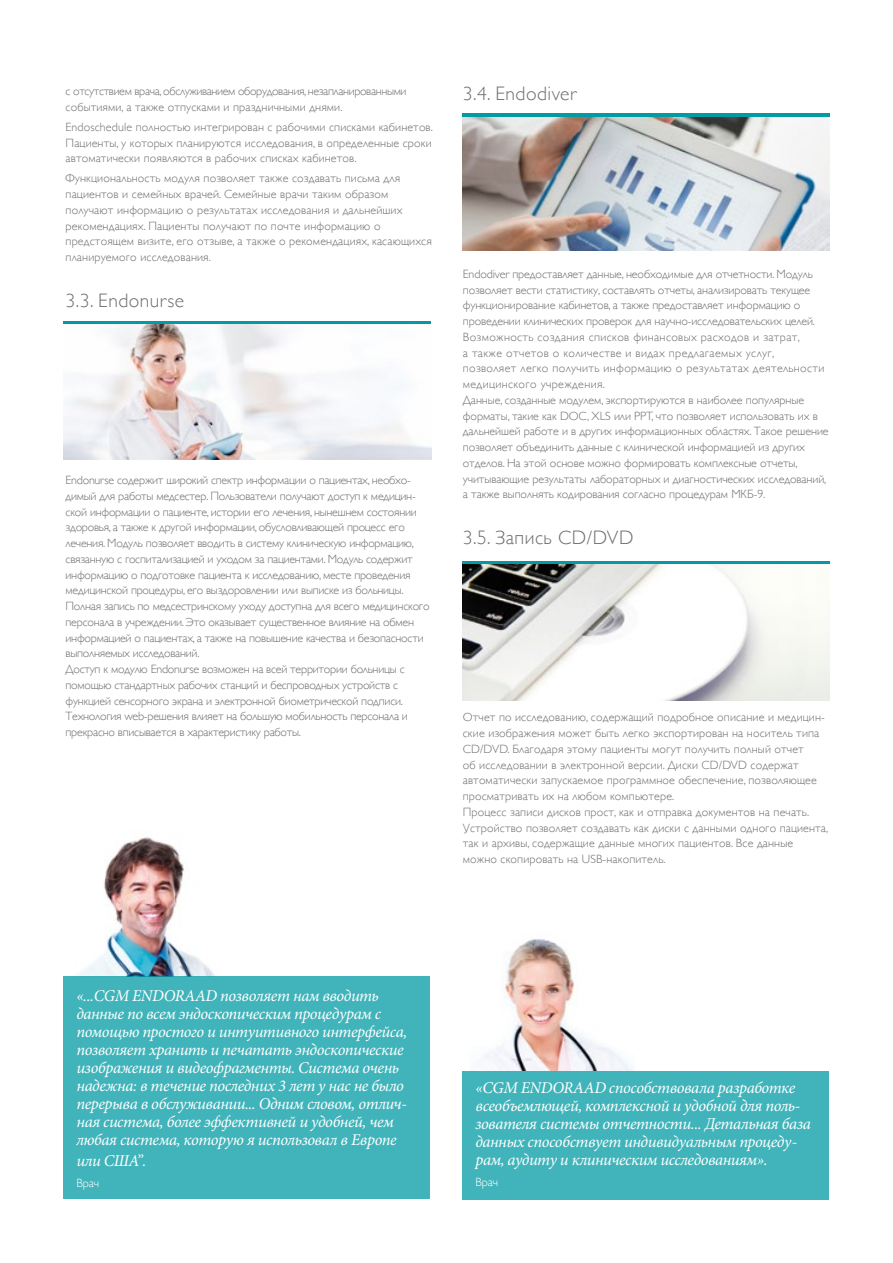
<style>
.page{position:relative;width:893px;height:1263px;background:#fff}
.page>*{position:absolute;margin:0;border:0;box-sizing:border-box;transform-origin:0 0}
.t1{font:300 19.5px "Gill Sans";letter-spacing:.025em;color:#6f6f6e}
.t2{font:italic 16.5px/18px "Minion Pro";letter-spacing:-.025em;color:#fff}
.t3{font:300 12px/15.8px "Gill Sans";letter-spacing:-.005em;color:#6f6f6e}
.t4{font:300 12px/15.8px "Gill Sans";letter-spacing:-.03em;color:#6f6f6e}
.t5{font:300 12px "Gill Sans";letter-spacing:-.01em;color:#fff}
</style>
<div class="page">
<img style="left:484px;top:939px;width:148px;height:132px">
<svg style="left:64px;top:321px;width:367px;height:4px"></svg>
<img style="left:64px;top:325px;width:367px;height:134px">
<img style="left:463px;top:116px;width:366px;height:135px">
<hr style="left:463px;top:113px;width:367px;height:3px;background:#009ba3">
<hr style="left:462px;top:562px;width:367px;height:3px;background:#009ba3">
<img style="left:462px;top:565px;width:367px;height:136px">
<img style="left:77px;top:837px;width:138px;height:139px">
<div style="left:462px;top:1071px;width:367px;height:128px;background:#40b4ba"></div>
<div style="left:63px;top:976px;width:367px;height:223px;background:#40b4ba"></div>
<p class="t4" style="left:66px;top:83px;width:342px">с отсутствием врача, обслуживанием оборудования, незапланированными событиями, а также отпусками и праздничными днями.</p>
<p class="t3" style="left:66px;top:119px;width:369px;text-align:justify">Endoschedule полностью интегрирован с рабочими списками кабинетов.<br>Пациенты, у которых планируются исследования, в определенные сроки автоматически появляются в рабочих списках кабинетов.</p>
<p class="t3" style="left:66px;top:170px;width:368px">Функциональность модуля позволяет также создавать письма для пациентов и семейных врачей. Семейные врачи таким образом получают информацию о результатах исследования и дальнейших рекомендациях. Пациенты получают по почте информацию о предстоящем визите, его отзыве, а также о рекомендациях, касающихся планируемого исследования.</p>
<h1 class="t1" style="left:66px;top:285px;width:120px">3.3. Endonurse</h1>
<p class="t3" style="left:66px;top:472px;width:365px">Endonurse содержит широкий спектр информации о пациентах, необхо&shy;димый для работы медсестер. Пользователи получают доступ к медицин&shy;ской информации о пациенте, истории его лечения, нынешнем состоянии здоровья, а также к другой информации, обусловливающей процесс его лечения. Модуль позволяет вводить в систему клиническую информацию, связанную с госпитализацией и уходом за пациентами. Модуль содержит информацию о подготовке пациента к исследованию, месте проведения медицинской процедуры, его выздоровлении или выписке из больницы.<br>Полная запись по медсестринскому уходу доступна для всего медицинского персонала в учреждении. Это оказывает существенное влияние на обмен информацией о пациентах, а также на повышение качества и безопасности выполняемых исследований.<br>Доступ к модулю Endonurse возможен на всей территории больницы с помощью стандартных рабочих станций и беспроводных устройств с функцией сенсорного экрана и электронной биометрической подписи.<br>Технология web‑решения влияет на большую мобильность персонала и прекрасно вписывается в характеристику работы.</p>
<h1 class="t1" style="left:463px;top:79px;width:115px">3.4. Endodiver</h1>
<p class="t3" style="left:463px;top:266px;width:367px">Endodiver предоставляет данные, необходимые для отчетности. Модуль позволяет вести статистику, составлять отчеты, анализировать текущее функционирование кабинетов, а также предоставляет информацию о проведении клинических проверок для научно‑исследовательских целей.<br>Возможность создания списков финансовых расходов и затрат,<br>а также отчетов о количестве и видах предлагаемых услуг, позволяет легко получить информацию о результатах деятельности медицинского учреждения.<br>Данные, созданные модулем, экспортируются в наиболее популярные форматы, такие как DOC, XLS или PPT, что позволяет использовать их в дальнейшей работе и в других информационных областях. Такое решение позволяет объединить данные с клинической информацией из других отделов. На этой основе можно формировать комплексные отчеты, учитывающие результаты лабораторных и диагностических исследований, а также выполнять кодирования согласно процедурам МКБ‑9.</p>
<h1 class="t1" style="left:463px;top:522px;width:172px">3.5. Запись CD/DVD</h1>
<p class="t3" style="left:463px;top:709px;width:367px">Отчет по исследованию, содержащий подробное описание и медицин&shy;ские изображения может быть легко экспортирован на носитель типа CD/DVD. Благодаря этому пациенты могут получить полный отчет<br>об исследовании в электронной версии. Диски CD/DVD содержат автоматически запускаемое программное обеспечение, позволяющее просматривать их на любом компьютере.<br>Процесс записи дисков прост, как и отправка документов на печать.<br>Устройство позволяет создавать как диски с данными одного пациента, так и архивы, содержащие данные многих пациентов. Все данные можно скопировать на USB‑накопитель.</p>
<p class="t2" style="left:76px;top:987px;width:332px">«...CGM ENDORAAD позволяет нам вводить данные по всем эндоскопическим процедурам с помощью простого и интуитивного интерфейса, позволяет хранить и печатать эндоскопические изображения и видеофрагменты. Система очень надежна: в течение последних 3 лет у нас не было перерыва в обслуживании... Одним словом, отлич&shy;ная система, более эффективней и удобней, чем любая система, которую я использовал в Европе</p>
<h2 class="t2" style="left:76px;top:1152px;width:71px">или США”.</h2>
<p class="t5" style="left:76px;top:1173px;width:24px">Врач</p>
<h2 class="t2" style="left:475px;top:1079px;width:337px">«CGM ENDORAAD способствовала разработке всеобъемлющей, комплексной и удобной для поль&shy;зователя системы отчетности... Детальная база данных способствует индивидуальным процеду&shy;рам, аудиту и клиническим исследованиям».</h2>
<p class="t5" style="left:475px;top:1172px;width:24px">Врач</p>
</div>
